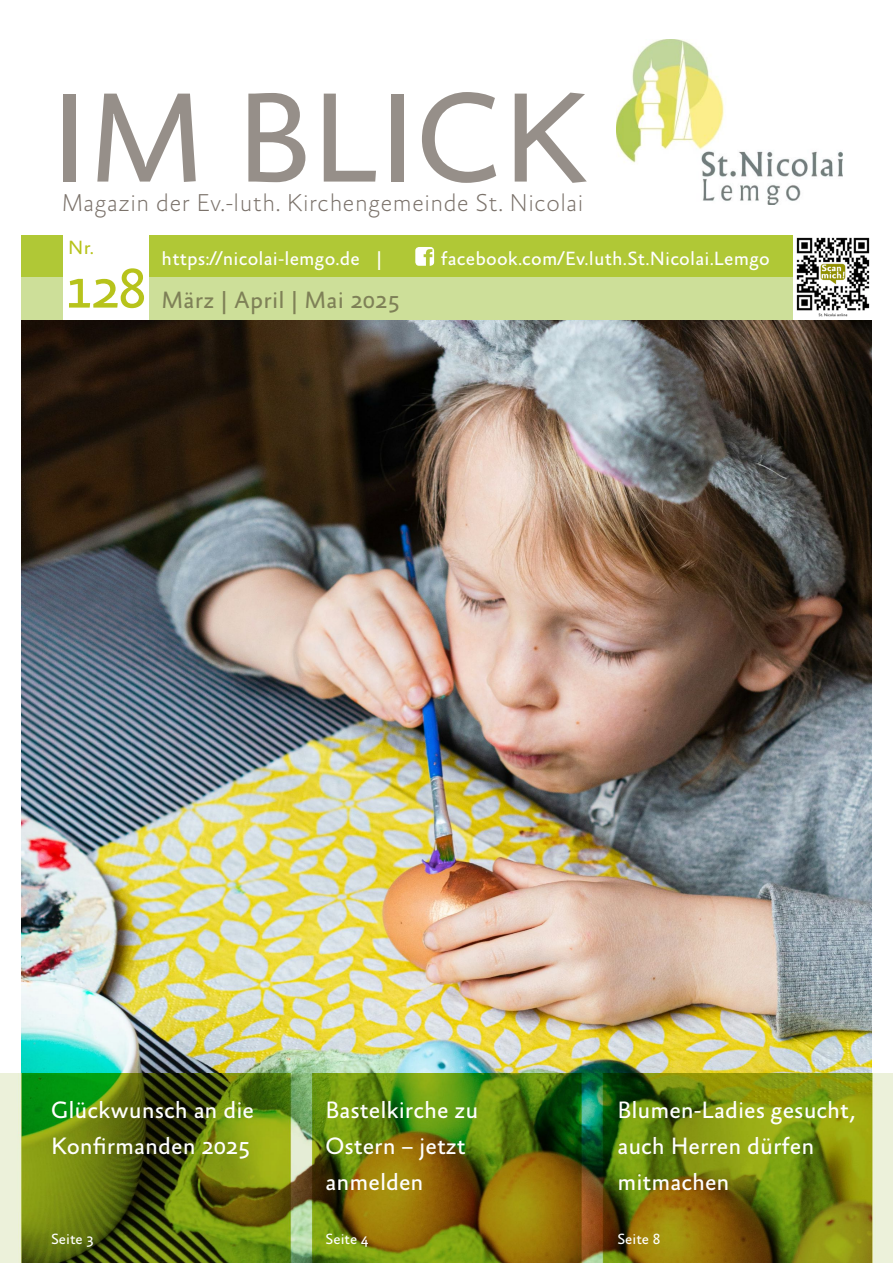
<style>
.page{position:relative;width:893px;height:1263px;background:#fff}
.page>*{position:absolute;margin:0;border:0;box-sizing:border-box;transform-origin:0 0}
.t1{font:129px "Absara Sans Pro";color:rgb(46 32 20/.5)}
.t2{font:56.55px "Absara Sans Pro";color:#b7c31b}
.t3{font:100 24.75px "Absara Sans Pro";letter-spacing:.02em;color:rgb(46 32 20/.64)}
.t4{font:24px "Absara Sans Pro";color:#fff}
.t5{font:24px "Absara Sans Pro";letter-spacing:.01em;color:rgb(46 32 20/.5)}
.t6{font:19.5px "Absara Sans Pro";letter-spacing:.01em;color:#fff}
.t7{font:19.5px "Absara Sans Pro";color:#b7c31b}
.t8{font:15px "Absara Sans Pro";color:#fff}
</style>
<div class="page">
<img style="left:22px;top:320px;width:849px;height:754px">
<img style="left:0;top:1074px;width:893px;height:189px">
<div style="left:21px;top:236px;width:851px;height:42px;background:#b0c836"></div>
<div style="left:21px;top:277px;width:851px;height:43px;background:#cddf99"></div>
<svg style="left:415px;top:247px;width:19px;height:19px"></svg>
<div style="left:64px;top:235px;width:85px;height:85px;background:#fff"></div>
<img style="left:616px;top:40px;width:227px;height:165px">
<img style="left:793px;top:236px;width:79px;height:84px">
<p class="t1" style="left:51px;top:88px;width:539px">IM BLICK</p>
<p class="t3" style="left:62px;top:193px;width:522px">Magazin der Ev.-luth. Kirchengemeinde St. Nicolai</p>
<p class="t7" style="left:68px;top:239px;width:27px">Nr.</p>
<p class="t2" style="left:64px;top:267px;width:84px">128</p>
<p class="t6" style="left:162px;top:251px;width:222px">https://nicolai-lemgo.de |</p>
<p class="t6" style="left:441px;top:251px;width:331px">facebook.com/Ev.luth.St.Nicolai.Lemgo</p>
<p class="t5" style="left:162px;top:290px;width:240px">März | April | Mai 2025</p>
<p class="t4" style="left:51px;top:1100px;width:205px">Glückwunsch an die</p>
<p class="t4" style="left:51px;top:1136px;width:201px">Konfirmanden 2025</p>
<p class="t8" style="left:51px;top:1233px;width:44px">Seite 3</p>
<p class="t4" style="left:326px;top:1100px;width:154px">Bastelkirche zu</p>
<p class="t4" style="left:326px;top:1136px;width:142px">Ostern – jetzt</p>
<p class="t4" style="left:326px;top:1172px;width:100px">anmelden</p>
<p class="t8" style="left:326px;top:1233px;width:44px">Seite 4</p>
<p class="t4" style="left:617px;top:1100px;width:239px">Blumen-Ladies gesucht,</p>
<p class="t4" style="left:617px;top:1136px;width:199px">auch Herren dürfen</p>
<p class="t4" style="left:617px;top:1172px;width:114px">mitmachen</p>
<p class="t8" style="left:617px;top:1233px;width:44px">Seite 8</p>
</div>
